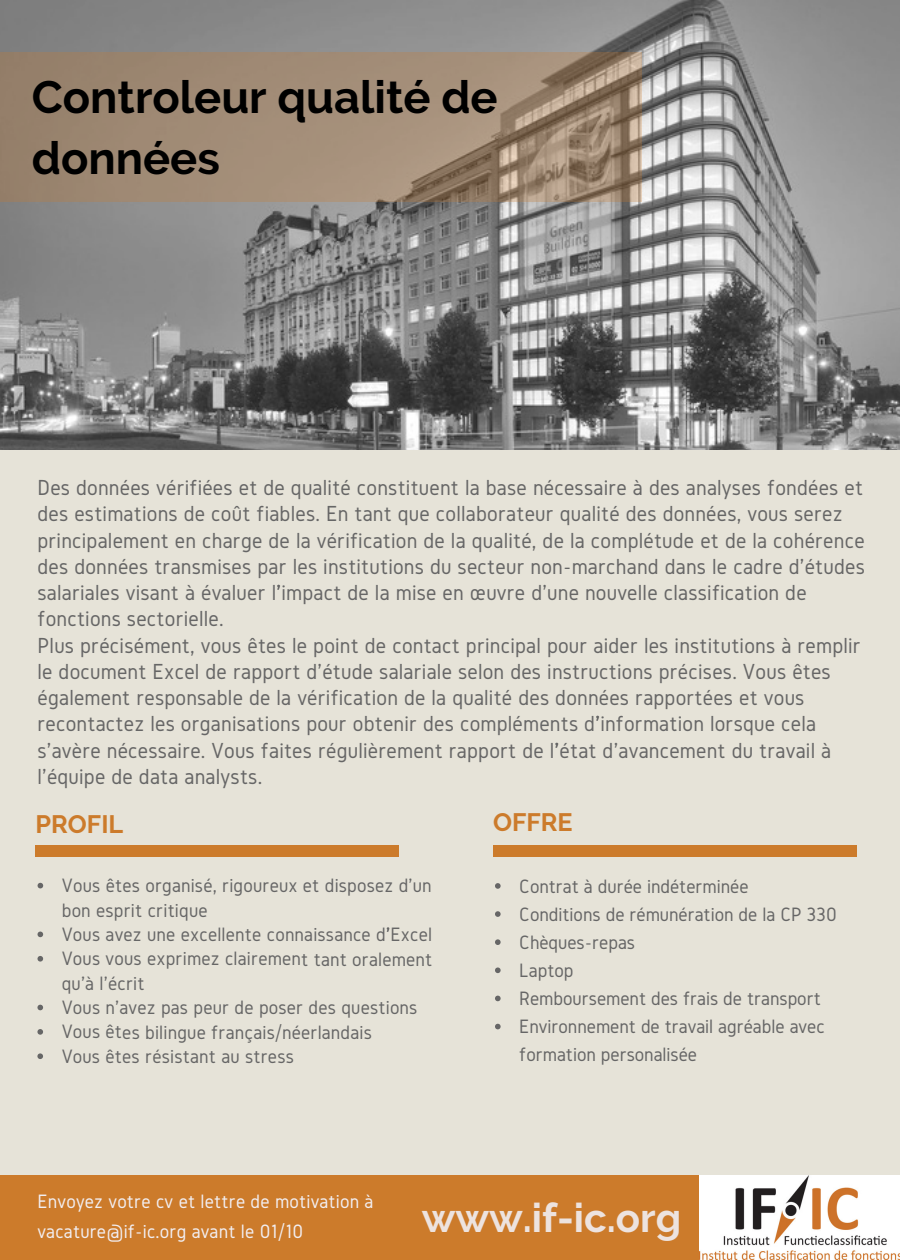
<style>
.page{position:relative;width:900px;height:1260px;background:#fff}
.page>*{position:absolute;margin:0;border:0;box-sizing:border-box;transform-origin:0 0}
.t1{font:700 45.25px/62px "Raleway";color:#000}
.t2{font:700 40.25px "Raleway";color:#ede3df}
.t3{font:700 25.25px "Raleway";color:#cc7b2b}
.t4{font:22.75px/26.2px "Gidole";letter-spacing:.01em;color:#666}
.t5{font:20px/24.2px "Gidole";letter-spacing:.01em;color:#666}
.t6{font:20px/30px "Gidole";letter-spacing:.01em;color:#f2eef1}
</style>
<div class="page">
<img style="left:0;top:0;width:900px;height:450px">
<div style="left:0;top:450px;width:900px;height:748px;background:#e6e3d8"></div>
<svg style="left:38px;top:883px;width:5px;height:5px"></svg>
<svg style="left:38px;top:932px;width:5px;height:5px"></svg>
<svg style="left:38px;top:956px;width:5px;height:6px"></svg>
<svg style="left:37px;top:1005px;width:6px;height:5px"></svg>
<svg style="left:37px;top:1029px;width:6px;height:6px"></svg>
<svg style="left:37px;top:1053px;width:6px;height:6px"></svg>
<svg style="left:0;top:52px;width:641px;height:150px;background:#9e8873"></svg>
<div style="left:0;top:1176px;width:900px;height:84px;background:#cc7b2b"></div>
<div style="left:36px;top:846px;width:363px;height:11px;background:#cc7b2b"></div>
<div style="left:493px;top:846px;width:364px;height:11px;background:#cc7b2b"></div>
<svg style="left:495px;top:883px;width:6px;height:6px"></svg>
<svg style="left:495px;top:911px;width:6px;height:6px"></svg>
<svg style="left:495px;top:939px;width:6px;height:6px"></svg>
<svg style="left:495px;top:968px;width:6px;height:5px"></svg>
<svg style="left:495px;top:996px;width:6px;height:5px"></svg>
<svg style="left:495px;top:1024px;width:6px;height:5px"></svg>
<img style="left:699px;top:1176px;width:201px;height:84px">
<h1 class="t1" style="left:32px;top:66px;width:467px">Controleur qualité de données</h1>
<p class="t4" style="left:38px;top:474px;width:829px">Des données vérifiées et de qualité constituent la base nécessaire à des analyses fondées et des estimations de coût fiables. En tant que collaborateur qualité des données, vous serez principalement en charge de la vérification de la qualité, de la complétude et de la cohérence des données transmises par les institutions du secteur non-marchand dans le cadre d'études salariales visant à évaluer l’'impact de la mise en œuvre d'une nouvelle classification de fonctions sectorielle.<br>Plus précisément, vous êtes le point de contact principal pour aider les institutions à remplir le document Excel de rapport d'étude salariale selon des instructions précises. Vous êtes également responsable de la vérification de la qualité des données rapportées et vous recontactez les organisations pour obtenir des compléments d’'information lorsque cela s'avère nécessaire. Vous faites régulièrement rapport de l’'état d'avancement du travail à l'équipe de data analysts.</p>
<p class="t3" style="left:36px;top:809px;width:89px">PROFIL</p>
<p class="t3" style="left:493px;top:807px;width:81px">OFFRE</p>
<p class="t5" style="left:62px;top:873px;width:372px">Vous êtes organisé, rigoureux et disposez d'un bon esprit critique<br>Vous avez une excellente connaissance d’'Excel Vous vous exprimez clairement tant oralement qu'à l'écrit<br>Vous n'avez pas peur de poser des questions Vous êtes bilingue français/néerlandais<br>Vous êtes résistant au stress</p>
<p class="t5" style="left:519px;top:872px;width:319px;line-height:28px">Contrat à durée indéterminée<br>Conditions de rémunération de la CP 330<br>Chèques-repas<br>Laptop<br>Remboursement des frais de transport<br>Environnement de travail agréable avec formation personalisée</p>
<p class="t6" style="left:37px;top:1186px;width:338px">Envoyez votre cv et lettre de motivation à vacature@if-ic.org avant le 01/10</p>
<h2 class="t2" style="left:422px;top:1194px;width:261px">www.if-ic.org</h2>
</div>
